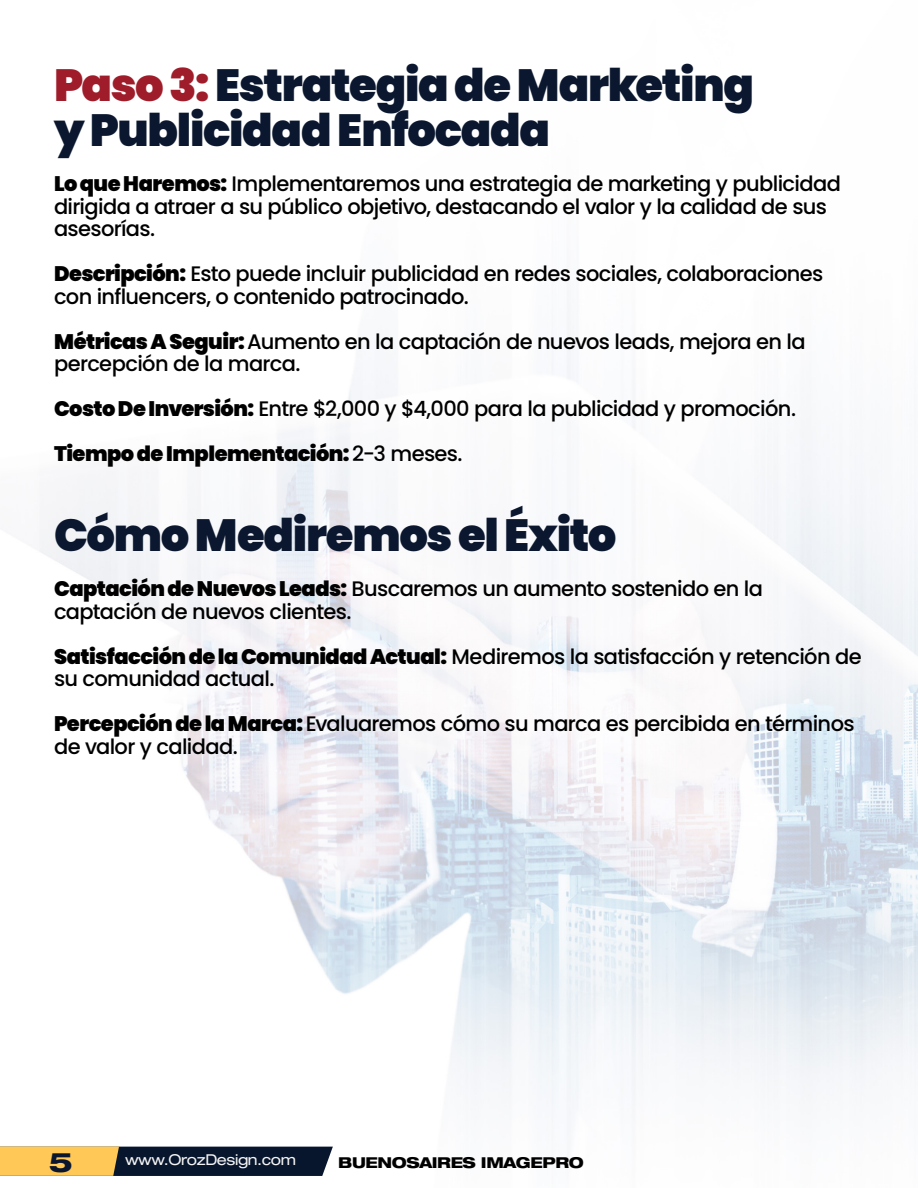
<style>
.page{position:relative;width:918px;height:1188px;background:#fff}
.page>*{position:absolute;margin:0;border:0;box-sizing:border-box;transform-origin:0 0}
.t1{font:900 45px/45px "Poppins";letter-spacing:-.03em;color:#0a172e}
.t2{font:800 expanded 27px "Helvetica Neue";color:#0a172e}
.t3{font:500 21px/22.5px "Poppins";letter-spacing:-.03em;color:#000}
.t4{font:800 expanded 15px "Helvetica Neue";letter-spacing:-.025em;color:#000}
.t5{font:expanded 15px "Helvetica Neue";letter-spacing:-.025em;color:#f4f4f4}
.s1{color:#9f1c2a}
.s2{font-weight:900}
</style>
<div class="page">
<img style="left:39px;top:308px;width:879px;height:815px">
<svg style="left:0;top:1146px;width:333px;height:30px;background:#635a42"></svg>
<h1 class="t1" style="left:54px;top:63px;width:702px"><span class="s1">Paso 3:</span>Estrategia de Marketing y Publicidad Enfocada</h1>
<p class="t3" style="left:54px;top:173px;width:788px"><span class="s2">Lo que Haremos:</span> Implementaremos una estrategia de marketing y publicidad dirigida a atraer a su público objetivo, destacando el valor y la calidad de sus asesorías.</p>
<p class="t3" style="left:54px;top:263px;width:771px"><span class="s2">Descripción:</span> Esto puede incluir publicidad en redes sociales, colaboraciones con influencers, o contenido patrocinado.</p>
<p class="t3" style="left:54px;top:330px;width:753px"><span class="s2">Métricas A Seguir:</span> Aumento en la captación de nuevos leads, mejora en la percepción de la marca.</p>
<p class="t3" style="left:54px;top:386px;width:744px;line-height:45px"><span class="s2">Costo De Inversión:</span> Entre $2,000 y $4,000 para la publicidad y promoción.<br><span class="s2">Tiempo de Implementación:</span> 2-3 meses.</p>
<h1 class="t1" style="left:54px;top:513px;width:564px">Cómo Mediremos el Éxito</h1>
<p class="t3" style="left:54px;top:578px;width:711px"><span class="s2">Captación de Nuevos Leads:</span> Buscaremos un aumento sostenido en la captación de nuevos clientes.</p>
<p class="t3" style="left:54px;top:645px;width:809px"><span class="s2">Satisfacción de la Comunidad Actual:</span> Mediremos la satisfacción y retención de su comunidad actual.</p>
<p class="t3" style="left:54px;top:713px;width:802px"><span class="s2">Percepción de la Marca:</span> Evaluaremos cómo su marca es percibida en términos de valor y calidad.</p>
<p class="t2" style="left:49px;top:1145px;width:25px">5</p>
<p class="t5" style="left:125px;top:1150px;width:173px">www.OrozDesign.com</p>
<p class="t4" style="left:338px;top:1153px;width:247px">BUENOSAIRES IMAGEPRO</p>
</div>
